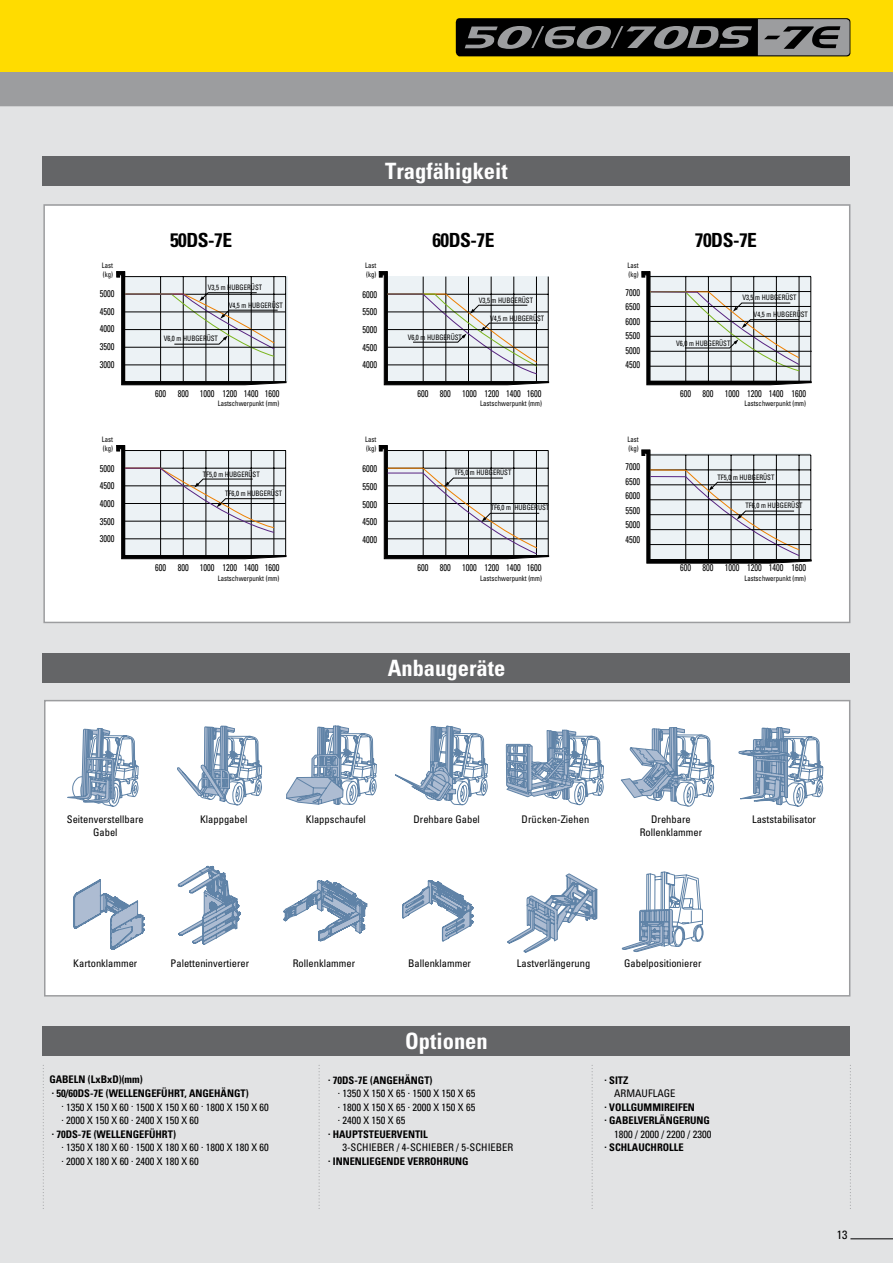
<style>
.page{position:relative;width:893px;height:1263px;background:#e2e3e4}
.page>*{position:absolute;margin:0;border:0;box-sizing:border-box;transform-origin:0 0}
.t1{font:700 condensed 22.5px "Univers LT Std";color:#fff}
.t2{font:700 condensed 19.5px "Univers LT Std";letter-spacing:-.025em;color:#000}
.t3{font:condensed 12px "Univers LT Std";color:#000}
.t4{font:condensed 10.5px/13.5px "Univers LT Std";color:#000;text-align:center}
.t5{font:700 condensed 10.5px/13.5px "Univers LT Std";color:#000}
.t6{font:condensed 9.75px/17.7px "Univers LT Std";color:#000;text-align:justify;scale:.85 1}
.t7{font:condensed 7.5px/9px "Univers LT Std";color:#000;scale:.9 1}
</style>
<div class="page">
<div style="left:45px;top:206px;width:804px;height:416px;background:#fff"></div>
<svg style="left:116px;top:271px;width:171px;height:115px;background:#c8cccd"></svg>
<svg style="left:116px;top:445px;width:171px;height:115px;background:#c9cdcf"></svg>
<svg style="left:378px;top:271px;width:171px;height:115px;background:#cacecf"></svg>
<svg style="left:378px;top:445px;width:171px;height:115px;background:#c9ccce"></svg>
<svg style="left:641px;top:271px;width:171px;height:115px;background:#c5c8c9"></svg>
<svg style="left:641px;top:449px;width:171px;height:115px;background:#c6c9cb"></svg>
<div style="left:43px;top:204px;width:807px;height:419px;border:2px solid #9c9d9f"></div>
<div style="left:0;top:89px;width:893px;height:17px;background:#9c9d9f"></div>
<div style="left:0;top:0;width:893px;height:72px;background:#ffdc00"></div>
<div style="left:0;top:72px;width:893px;height:17px;background:#9c9d9f"></div>
<svg style="left:455px;top:18px;width:395px;height:38px;background:#3e3e3d"></svg>
<svg style="left:43px;top:1065px;width:1px;height:144px"></svg>
<svg style="left:319px;top:1065px;width:1px;height:144px"></svg>
<svg style="left:592px;top:1065px;width:1px;height:144px"></svg>
<svg style="left:850px;top:1065px;width:1px;height:144px"></svg>
<div style="left:45px;top:701px;width:805px;height:295px;background:#fff"></div>
<div style="left:44px;top:700px;width:806px;height:296px;border:2px solid #9c9d9f"></div>
<svg style="left:507px;top:873px;width:90px;height:80px"></svg>
<svg style="left:622px;top:872px;width:81px;height:80px"></svg>
<svg style="left:68px;top:728px;width:70px;height:79px"></svg>
<svg style="left:176px;top:682px;width:86px;height:124px"></svg>
<svg style="left:286px;top:725px;width:91px;height:80px"></svg>
<svg style="left:395px;top:701px;width:93px;height:105px"></svg>
<svg style="left:506px;top:682px;width:98px;height:124px"></svg>
<svg style="left:621px;top:727px;width:93px;height:80px"></svg>
<svg style="left:738px;top:727px;width:85px;height:80px"></svg>
<svg style="left:73px;top:879px;width:72px;height:71px"></svg>
<svg style="left:178px;top:866px;width:63px;height:78px"></svg>
<svg style="left:284px;top:880px;width:83px;height:61px"></svg>
<svg style="left:402px;top:880px;width:71px;height:61px"></svg>
<div style="left:43px;top:156px;width:807px;height:30px;background:#646567"></div>
<div style="left:43px;top:653px;width:807px;height:29px;background:#646567"></div>
<div style="left:43px;top:1026px;width:807px;height:30px;background:#646567"></div>
<hr style="left:850px;top:1238px;width:43px;height:1px;background:#000">
<p class="t7" style="left:102px;top:260px;width:14px">Last (kg)</p>
<p class="t6" style="left:100px;top:285px;width:19px">5000<br>4500<br>4000<br>3500<br>3000</p>
<p class="t7" style="left:102px;top:435px;width:14px">Last (kg)</p>
<p class="t6" style="left:100px;top:459px;width:19px">5000<br>4500<br>4000<br>3500<br>3000</p>
<h1 class="t1" style="left:385px;top:157px;width:124px">Tragfähigkeit</h1>
<h2 class="t2" style="left:170px;top:228px;width:64px">50DS-7E</h2>
<h2 class="t2" style="left:432px;top:228px;width:64px">60DS-7E</h2>
<h2 class="t2" style="left:695px;top:228px;width:64px">70DS-7E</h2>
<p class="t7" style="left:365px;top:260px;width:14px">Last (kg)</p>
<p class="t7" style="left:627px;top:260px;width:14px">Last (kg)</p>
<p class="t7" style="left:208px;top:283px;width:62px">V3,5 m HUBGERÜST</p>
<p class="t6" style="left:362px;top:285px;width:19px">6000<br>5500<br>5000<br>4500<br>4000</p>
<p class="t7" style="left:229px;top:301px;width:62px">V4,5 m HUBGERÜST</p>
<p class="t7" style="left:164px;top:334px;width:62px">V6,0 m HUBGERÜST</p>
<p class="t7" style="left:408px;top:333px;width:62px">V6,0 m HUBGERÜST</p>
<p class="t7" style="left:479px;top:296px;width:62px">V3,5 m HUBGERÜST</p>
<p class="t7" style="left:490px;top:314px;width:62px">V4,5 m HUBGERÜST</p>
<p class="t6" style="left:626px;top:285px;width:19px;line-height:14.5px">7000<br>6500<br>6000<br>5500<br>5000<br>4500</p>
<p class="t7" style="left:676px;top:339px;width:62px">V6,0 m HUBGERÜST</p>
<p class="t7" style="left:742px;top:293px;width:62px">V3,5 m HUBGERÜST</p>
<p class="t7" style="left:754px;top:310px;width:62px">V4,5 m HUBGERÜST</p>
<p class="t6" style="left:155px;top:384px;width:148px">600 800 1000 1200 1400 1600</p>
<p class="t6" style="left:417px;top:384px;width:148px">600 800 1000 1200 1400 1600</p>
<p class="t6" style="left:680px;top:384px;width:150px">600 800 1000 1200 1400 1600</p>
<p class="t7" style="left:218px;top:399px;width:70px">Lastschwerpunkt (mm)</p>
<p class="t7" style="left:480px;top:399px;width:70px">Lastschwerpunkt (mm)</p>
<p class="t7" style="left:744px;top:399px;width:70px">Lastschwerpunkt (mm)</p>
<p class="t7" style="left:365px;top:435px;width:14px">Last (kg)</p>
<p class="t7" style="left:627px;top:435px;width:14px">Last (kg)</p>
<p class="t7" style="left:203px;top:469px;width:65px">TF5,0 m HUBGERÜST</p>
<p class="t7" style="left:225px;top:489px;width:65px">TF6,0 m HUBGERÜST</p>
<p class="t6" style="left:362px;top:460px;width:19px">6000<br>5500<br>5000<br>4500<br>4000</p>
<p class="t6" style="left:626px;top:459px;width:19px;line-height:14.5px">7000<br>6500<br>6000<br>5500<br>5000<br>4500</p>
<p class="t7" style="left:454px;top:468px;width:65px">TF5,0 m HUBGERÜST</p>
<p class="t7" style="left:717px;top:472px;width:65px">TF5,0 m HUBGERÜST</p>
<p class="t7" style="left:491px;top:503px;width:67px">TF6,0 m HUBGERÜST</p>
<p class="t7" style="left:745px;top:500px;width:65px">TF6,0 m HUBGERÜST</p>
<p class="t6" style="left:155px;top:559px;width:148px">600 800 1000 1200 1400 1600</p>
<p class="t6" style="left:417px;top:559px;width:148px">600 800 1000 1200 1400 1600</p>
<p class="t6" style="left:680px;top:559px;width:150px">600 800 1000 1200 1400 1600</p>
<p class="t7" style="left:218px;top:573px;width:70px">Lastschwerpunkt (mm)</p>
<p class="t7" style="left:480px;top:573px;width:70px">Lastschwerpunkt (mm)</p>
<p class="t7" style="left:744px;top:573px;width:70px">Lastschwerpunkt (mm)</p>
<h1 class="t1" style="left:388px;top:654px;width:119px">Anbaugeräte</h1>
<p class="t4" style="left:67px;top:813px;width:78px;line-height:12.6px">Seitenverstellbare<br>Gabel</p>
<p class="t4" style="left:200px;top:812px;width:49px">Klappgabel</p>
<p class="t4" style="left:306px;top:812px;width:62px">Klappschaufel</p>
<p class="t4" style="left:413px;top:812px;width:68px">Drehbare Gabel</p>
<p class="t4" style="left:522px;top:812px;width:69px">Drücken-Ziehen</p>
<p class="t4" style="left:640px;top:813px;width:64px;line-height:12.6px">Drehbare<br>Rollenklammer</p>
<p class="t4" style="left:752px;top:812px;width:66px">Laststabilisator</p>
<p class="t4" style="left:73px;top:957px;width:66px">Kartonklammer</p>
<p class="t4" style="left:171px;top:957px;width:80px">Paletteninvertierer</p>
<p class="t4" style="left:293px;top:957px;width:64px">Rollenklammer</p>
<p class="t4" style="left:408px;top:957px;width:64px">Ballenklammer</p>
<p class="t4" style="left:517px;top:957px;width:75px">Lastverlängerung</p>
<p class="t4" style="left:624px;top:957px;width:79px">Gabelpositionierer</p>
<p class="t5" style="left:49px;top:1073px;width:95px">GABELN (LxBxD)(mm) . 50/60DS-7E (Wellengef</p>
<p class="t5" style="left:161px;top:1086px;width:42px">ührt, Angeh</p>
<p class="t5" style="left:221px;top:1086px;width:30px">ängt)</p>
<p class="t4" style="left:61px;top:1100px;width:209px;text-align:left">. 1350 X 150 X 60 . 1500 X 150 X 60 . 1800 X 150 X 60 . 2000 X 150 X 60 . 2400 X 150 X 60</p>
<p class="t5" style="left:52px;top:1127px;width:61px">. 70DS-7E (Wellengef</p>
<p class="t5" style="left:149px;top:1127px;width:28px">ührt)</p>
<p class="t4" style="left:61px;top:1140px;width:209px;text-align:left">. 1350 X 180 X 60 . 1500 X 180 X 60 . 1800 X 180 X 60 . 2000 X 180 X 60 . 2400 X 180 X 60</p>
<h1 class="t1" style="left:405px;top:1027px;width:84px">Optionen</h1>
<p class="t5" style="left:328px;top:1073px;width:59px">. 70DS-7E (Angeh</p>
<p class="t5" style="left:404px;top:1073px;width:30px">ängt)</p>
<p class="t4" style="left:338px;top:1086px;width:139px;text-align:justify">. 1350 X 150 X 65 . 1500 X 150 X 65 . 1800 X 150 X 65 . 2000 X 150 X 65 . 2400 X 150 X 65</p>
<p class="t5" style="left:328px;top:1127px;width:101px">. HAUPTSTEUERVENTIL</p>
<p class="t4" style="left:342px;top:1140px;width:172px">3-SCHIEBER / 4-SCHIEBER / 5-SCHIEBER</p>
<p class="t5" style="left:328px;top:1154px;width:142px">. INNENLIEGENDE VERROHRUNG</p>
<p class="t5" style="left:604px;top:1073px;width:25px">. SITZ</p>
<p class="t4" style="left:614px;top:1086px;width:63px">ARMAUFLAGE</p>
<p class="t5" style="left:604px;top:1100px;width:107px">. VOLLGUMMIREIFEN<br>. GABELVERLÄNGERUNG</p>
<p class="t4" style="left:614px;top:1127px;width:99px">1800 / 2000 / 2200 / 2300</p>
<p class="t5" style="left:604px;top:1140px;width:81px">. SCHLAUCHROLLE</p>
<p class="t3" style="left:837px;top:1227px;width:12px">13</p>
</div>
